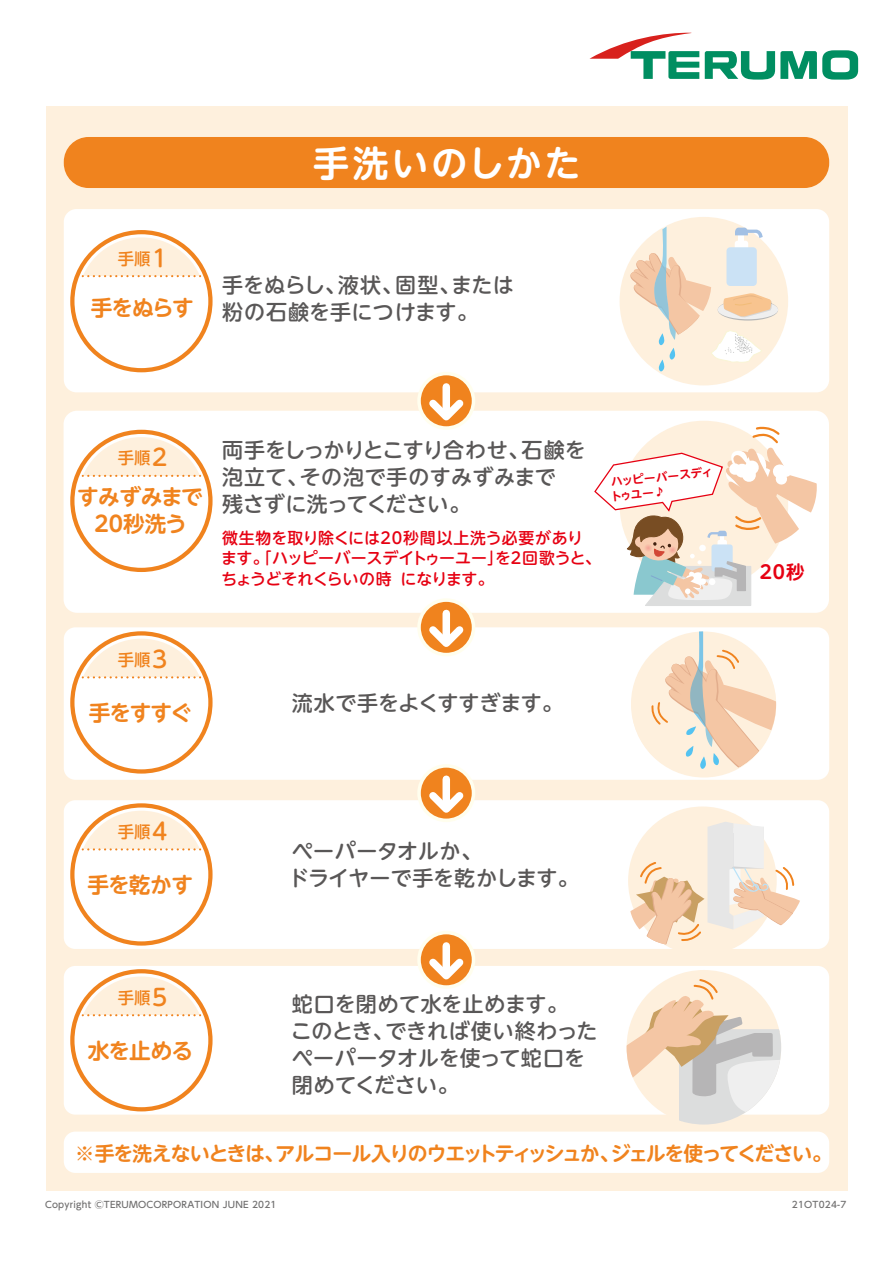
<style>
.page{position:relative;width:893px;height:1263px;background:#fff}
.page>*{position:absolute;margin:0;border:0;box-sizing:border-box;transform-origin:0 0}
.t1{font:700 36px "UD Shin M Go Pr 6 De";letter-spacing:.08em;color:#fff}
.t2{font:700 21.6px "UD Shin M Go Pr 6 De";letter-spacing:-.045em;color:#f0831e}
.t3{font:700 21.6px/27px "UD Shin M Go Pr 6 De";letter-spacing:-.025em;color:#f0831e;text-align:center}
.t4{font:500 21px/27px "UD Shin M Go Pr 6";color:#595757}
.t5{font:700 19.8px "UD Shin M Go Pr 6 De";letter-spacing:-.06em;color:#f0831e}
.t6{font:700 18.45px "UD Shin M Go Pr 6 De";color:#e60012}
.t7{font:500 16.35px "UD Shin M Go Pr 6";color:#f0831e}
.t8{font:500 15.9px/20.4px "UD Shin M Go Pr 6";color:#e60012}
.t9{font:700 11.55px/14.7px "UD Shin M Go Pr 6 De";color:#e60012}
.t10{font:500 9px "UD Shin Go Pr 6";letter-spacing:.025em;color:#727171}
.s1{font-size:22.95px}
.s2{font-family:"Axis Std";font-weight:400}
</style>
<div class="page">
<div style="left:47px;top:106px;width:801px;height:1085px;background:#fef0dd"></div>
<div style="left:64px;top:137px;width:765px;height:51px;background:#f0831e;border-radius:25px"></div>
<div style="left:64px;top:209px;width:765px;height:183px;background:#fff;border-radius:13px"></div>
<div style="left:64px;top:411px;width:765px;height:202px;background:#fff;border-radius:13px"></div>
<div style="left:64px;top:627px;width:765px;height:153px;background:#fff;border-radius:12px"></div>
<div style="left:64px;top:800px;width:765px;height:149px;background:#fff;border-radius:11px"></div>
<div style="left:64px;top:966px;width:765px;height:148px;background:#fff;border-radius:11px"></div>
<div style="left:64px;top:1131px;width:765px;height:42px;background:#fff;border-radius:11px"></div>
<svg style="left:589px;top:32px;width:110px;height:47px"></svg>
<svg style="left:705px;top:50px;width:153px;height:30px"></svg>
<svg style="left:419px;top:374px;width:54px;height:54px"></svg>
<div style="left:417px;top:372px;width:58px;height:58px;border:4px solid #fffeee;border-radius:50%"></div>
<svg style="left:422px;top:393px;width:48px;height:34px"></svg>
<div style="left:442px;top:387px;width:8px;height:27px;background:#fff"></div>
<svg style="left:419px;top:766px;width:54px;height:54px"></svg>
<div style="left:417px;top:764px;width:58px;height:58px;border:4px solid #fffeee;border-radius:50%"></div>
<svg style="left:422px;top:785px;width:48px;height:35px"></svg>
<div style="left:442px;top:779px;width:8px;height:28px;background:#fff"></div>
<svg style="left:419px;top:932px;width:54px;height:55px"></svg>
<div style="left:417px;top:931px;width:58px;height:58px;border:4px solid #fffeee;border-radius:50%"></div>
<svg style="left:422px;top:952px;width:48px;height:34px"></svg>
<div style="left:442px;top:946px;width:8px;height:27px;background:#fff"></div>
<svg style="left:419px;top:600px;width:54px;height:55px"></svg>
<div style="left:417px;top:598px;width:58px;height:58px;border:4px solid #fffeee;border-radius:50%"></div>
<svg style="left:422px;top:619px;width:48px;height:35px"></svg>
<div style="left:442px;top:613px;width:8px;height:28px;background:#fff"></div>
<div style="left:620px;top:217px;width:168px;height:168px;background:#fef0dd;border-radius:50%"></div>
<div style="left:631px;top:633px;width:145px;height:144px;background:#fef0dd;border-radius:50%"></div>
<div style="left:628px;top:806px;width:149px;height:149px;background:#fef0dd;border-radius:50%"></div>
<div style="left:70px;top:230px;width:143px;height:142px;border:4px solid #f0831e;border-radius:50%"></div>
<svg style="left:78px;top:237px;width:127px;height:40px"></svg>
<div style="left:70px;top:430px;width:143px;height:142px;border:4px solid #f0831e;border-radius:50%"></div>
<svg style="left:78px;top:437px;width:127px;height:40px"></svg>
<div style="left:70px;top:631px;width:143px;height:142px;border:4px solid #f0831e;border-radius:50%"></div>
<svg style="left:78px;top:639px;width:127px;height:39px"></svg>
<div style="left:70px;top:803px;width:143px;height:143px;border:4px solid #f0831e;border-radius:50%"></div>
<svg style="left:78px;top:811px;width:127px;height:39px"></svg>
<div style="left:70px;top:969px;width:143px;height:142px;border:4px solid #f0831e;border-radius:50%"></div>
<svg style="left:78px;top:976px;width:127px;height:40px"></svg>
<div style="left:718px;top:300px;width:60px;height:19px;background:#efefef;border-radius:50%"></div>
<svg style="left:628px;top:217px;width:144px;height:155px"></svg>
<svg style="left:627px;top:978px;width:154px;height:146px"></svg>
<svg style="left:594px;top:426px;width:223px;height:180px"></svg>
<svg style="left:628px;top:822px;width:172px;height:127px"></svg>
<svg style="left:649px;top:631px;width:127px;height:145px"></svg>
<p class="t7" style="left:118px;top:245px;width:51px">手順<span class="s1">1</span></p>
<p class="t2" style="left:91px;top:290px;width:105px">手をぬらす</p>
<h1 class="t1" style="left:313px;top:132px;width:269px">手洗いのしかた</h1>
<p class="t4" style="left:222px;top:271px;width:293px">手をぬらし、液状、固型、または粉の石鹸を手につけます。</p>
<p class="t7" style="left:118px;top:444px;width:51px">手順<span class="s1">2</span></p>
<p class="t3" style="left:77px;top:482px;width:127px">すみずみまで<br>20秒洗う</p>
<p class="t4" style="left:222px;top:436px;width:365px">両手をしっかりとこすり合わせ、石鹸を泡立て、その泡で手のすみずみまで<br>残さずに洗ってください。</p>
<p class="t8" style="left:221px;top:527px;width:382px">微生物を取り除くには20秒間以上洗う必要があります。「ハッピーバースデイトゥーユー」を2回歌うと、ちょうどそれくらいの時 になります。</p>
<p class="t9" style="left:608px;top:474px;width:106px;rotate:-6deg">ハッピーバースディトゥユー<span class="s2">♪</span></p>
<p class="t7" style="left:118px;top:646px;width:51px">手順<span class="s1">3</span></p>
<p class="t2" style="left:89px;top:695px;width:104px">手をすすぐ</p>
<p class="t4" style="left:292px;top:688px;width:273px">流水で手をよくすすぎます。</p>
<p class="t7" style="left:118px;top:818px;width:51px">手順<span class="s1">4</span></p>
<p class="t2" style="left:88px;top:866px;width:107px">手を乾かす</p>
<p class="t7" style="left:118px;top:984px;width:51px">手順<span class="s1">5</span></p>
<p class="t2" style="left:88px;top:1032px;width:107px">水を止める</p>
<p class="t4" style="left:289px;top:836px;width:292px">ペーパータオルか、<br>ドライヤーで手を乾かします。</p>
<p class="t4" style="left:291px;top:989px;width:308px">蛇口を閉めて水を止めます。<br>このとき、できれば使い終わったペーパータオルを使って蛇口を閉めてください。</p>
<p class="t6" style="left:760px;top:556px;width:46px">20秒</p>
<p class="t5" style="left:75px;top:1136px;width:759px">※手を洗えないときは、アルコール入りのウエットティッシュか、ジェルを使ってください。</p>
<p class="t10" style="left:792px;top:1197px;width:56px">21OT024-7</p>
<p class="t10" style="left:45px;top:1197px;width:233px">Copyright ⒸTERUMOCORPORATION JUNE 2021</p>
</div>
